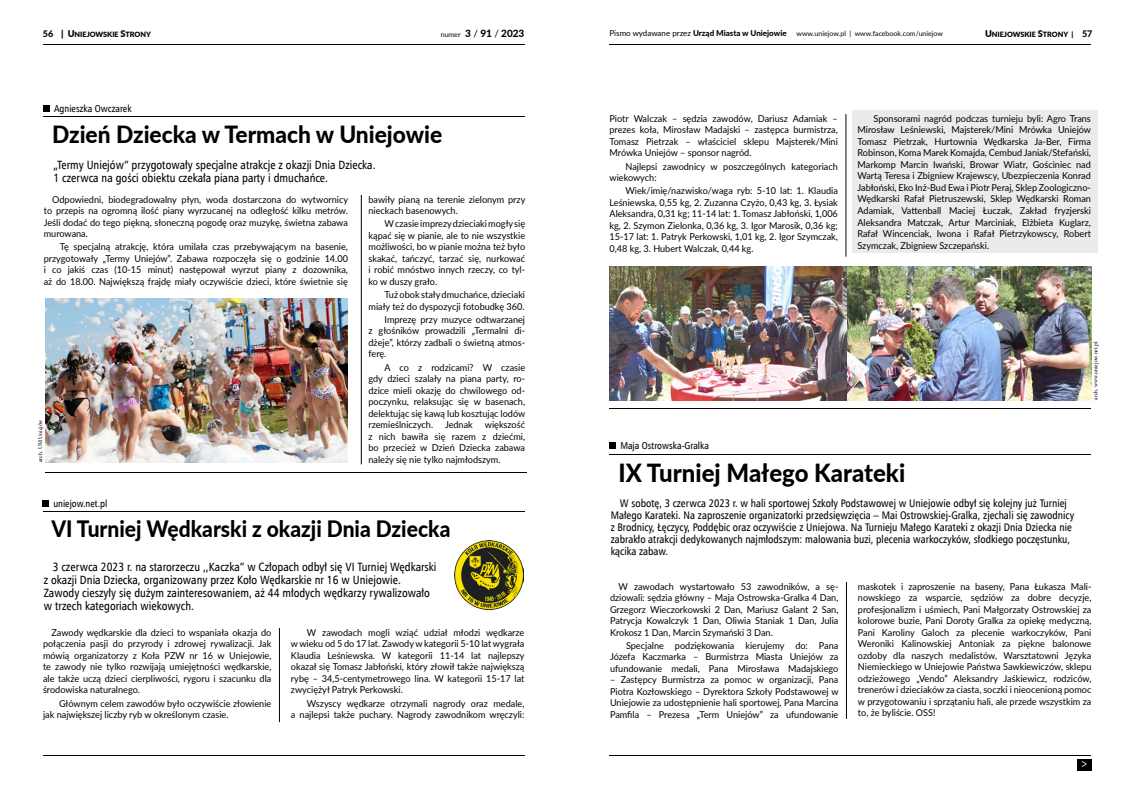
<style>
.page{position:relative;width:1134px;height:794px;background:#fff}
.page>*{position:absolute;margin:0;border:0;box-sizing:border-box;transform-origin:0 0}
.t1{font:800 25px "Lato";color:#000;scale:.96 1}
.t2{font:800 23.7px "Lato";color:#000;scale:.96 1}
.t3{font:800 22.6px "Lato";color:#000;scale:.93 1}
.t4{font:12px/13px "Humnst 777 Cn EU";color:#000}
.t5{font:700 12px "Minion Pro";color:#fff;scale:.86 1}
.t6{font:11px/12px "Humnst 777 Cn EU";color:#000}
.t7{font:10px "Humnst 777 Cn EU";color:#000}
.t8{font:800 10px "Lato";color:#000}
.t9{font:9.5px/11.5px "Lato";color:#000;text-align:justify;scale:.96 1}
.t10{font:900 7.2px "Lato";color:#000}
.t11{font:7px "Lato";color:#000}
.t12{font:5.7px "Times New Roman";color:#000}
.s1{font-weight:800;font-size:9px}
.s2{font-size:9.2px}
.s3{font-weight:400;font-size:7px}
.s4{font-weight:400}
.s5{font-size:8px}
.s6{font-weight:800;font-size:8px}
</style>
<div class="page">
<hr style="left:43px;top:44px;width:481px;height:1px;background:#000">
<hr style="left:43px;top:755px;width:481px;height:1px;background:#000">
<hr style="left:609px;top:44px;width:482px;height:1px;background:#000">
<hr style="left:609px;top:755px;width:482px;height:1px;background:#000">
<div style="left:853px;top:111px;width:245px;height:142px;background:#ebebec"></div>
<hr style="left:609px;top:454px;width:482px;height:1px;background:#000">
<div style="left:609px;top:443px;width:7px;height:6px;background:#000"></div>
<hr style="left:846px;top:582px;width:1px;height:137px;background:#000">
<hr style="left:846px;top:114px;width:1px;height:143px;background:#000">
<img style="left:609px;top:266px;width:237px;height:134px">
<img style="left:848px;top:266px;width:244px;height:134px">
<hr style="left:609px;top:407px;width:482px;height:1px;background:#000">
<div style="left:1077px;top:758px;width:14px;height:12px;background:#000"></div>
<hr style="left:43px;top:117px;width:482px;height:1px;background:#000">
<svg style="left:43px;top:105px;width:6px;height:6px"></svg>
<hr style="left:361px;top:195px;width:1px;height:269px;background:#000">
<img style="left:45px;top:298px;width:302px;height:165px">
<hr style="left:43px;top:511px;width:481px;height:1px;background:#000">
<svg style="left:43px;top:500px;width:6px;height:6px"></svg>
<hr style="left:279px;top:628px;width:1px;height:94px;background:#000">
<img style="left:455px;top:540px;width:69px;height:69px">
<hr style="left:45px;top:472px;width:482px;height:1px;background:#000">
<p class="t10" style="left:43px;top:29px;width:110px"><span class="s1">56</span> <span class="s2">| U</span>NIEJOWSKIE <span class="s2">S</span>TRONY</p>
<p class="t8" style="left:441px;top:26px;width:85px"><span class="s3">numer</span> 3 <span class="s4">/</span> 91 <span class="s4">/</span> 2023</p>
<p class="t11" style="left:609px;top:28px;width:335px"><span class="s5">Pismo wydawane przez</span> <span class="s6">Urząd Miasta w Uniejowie</span> www.uniejow.pl | www.facebook.com/uniejow</p>
<p class="t10" style="left:985px;top:29px;width:109px"><span class="s2">U</span>NIEJOWSKIE <span class="s2">S</span>TRONY | <span class="s1">57</span></p>
<p class="t7" style="left:54px;top:102px;width:79px">Agnieszka Owczarek</p>
<h2 class="t2" style="left:52px;top:117px;width:408px">Dzień Dziecka w Termach w Uniejowie</h2>
<p class="t4" style="left:53px;top:158px;width:324px">„Termy Uniejów” przygotowały specjalne atrakcje z okazji Dnia Dziecka.<br>1 czerwca na gości obiektu czekała piana party i dmuchańce.</p>
<p class="t9" style="left:44px;top:193px;width:319px;text-indent:8px">Odpowiedni, biodegradowalny płyn, woda dostarczona do wytwornicy to przepis na ogromną ilość piany wyrzucanej na odległość kilku metrów.<br>Jeśli dodać do tego piękną, słoneczną pogodę oraz muzykę, świetna zabawa murowana.</p>
<p class="t9" style="left:44px;top:241px;width:318px;text-indent:16px">Tę specjalną atrakcję, która umilała czas przebywającym na basenie, przygotowały „Termy Uniejów”. Zabawa rozpoczęła się o godzinie 14.00 i co jakiś czas (10-15 minut) następował wyrzut piany z dozownika, aż do 18.00. Największą frajdę miały oczywiście dzieci, które świetnie się</p>
<p class="t12" style="left:36px;top:462px;width:44px;rotate:-90deg">arch. UM Uniejów</p>
<p class="t9" style="left:369px;top:193px;width:165px">bawiły pianą na terenie zielonym przy nieckach basenowych.</p>
<p class="t9" style="left:368px;top:218px;width:165px;text-indent:16px">Wczasie imprezy dzieciaki mogły się kąpać się w pianie, ale to nie wszystkie możliwości, bo w pianie można też było skakać, tańczyć, tarzać się, nurkować i robić mnóstwo innych rzeczy, co tyl&shy;ko w duszy grało.</p>
<p class="t9" style="left:368px;top:288px;width:165px;text-align:right">Tuż obok stały dmuchańce, dzieciaki miały też do dyspozycji fotobudkę 360.</p>
<p class="t9" style="left:368px;top:313px;width:165px;text-indent:16px">Imprezę przy muzyce odtwarzanej z głośników prowadzili „Termalni di&shy;dżeje”, którzy zadbali o świetną atmos&shy;ferę.</p>
<p class="t9" style="left:368px;top:361px;width:165px;text-indent:16px">A co z rodzicami? W czasie gdy dzieci szalały na piana party, ro&shy;dzice mieli okazję do chwilowego od&shy;poczynku, relaksując się w basenach, delektując się kawą lub kosztując lodów rzemieślniczych. Jednak</p>
<p class="t9" style="left:368px;top:418px;width:165px;text-indent:116px">większość z nich bawiła się razem z dziećmi, bo przecież w Dzień Dziecka zabawa należy się nie tylko najmłodszym.</p>
<p class="t7" style="left:53px;top:497px;width:56px">uniejow.net.pl</p>
<h3 class="t3" style="left:51px;top:512px;width:431px">VI Turniej Wędkarski z okazji Dnia Dziecka</h3>
<p class="t4" style="left:44px;top:560px;width:394px;text-indent:9px">3 czerwca 2023 r. na starorzeczu ,,Kaczka” w Człopach odbył się VI Turniej Wędkarski z okazji Dnia Dziecka, organizowany przez Koło Wędkarskie nr 16 w Uniejowie.<br>Zawody cieszyły się dużym zainteresowaniem, aż 44 młodych wędkarzy rywalizowało w trzech kategoriach wiekowych.</p>
<p class="t9" style="left:43px;top:626px;width:239px;text-indent:8px">Zawody wędkarskie dla dzieci to wspaniała okazja do połączenia pasji do przyrody i zdrowej rywalizacji. Jak mówią organizatorzy z Koła PZW nr 16 w Uniejowie, te zawody nie tylko rozwijają umiejętności wędkarskie, ale także uczą dzieci cierpliwości, rygoru i szacunku dla środowiska naturalnego.</p>
<p class="t9" style="left:43px;top:697px;width:239px;text-indent:16px">Głównym celem zawodów było oczywiście złowienie jak największej liczby ryb w określonym czasie.</p>
<p class="t9" style="left:291px;top:626px;width:245px;text-indent:16px">W zawodach mogli wziąć udział młodzi wędkarze w wieku od 5 do 17 lat. Zawody w kategorii 5-10 lat wygrała Klaudia Leśniewska. W kategorii 11-14 lat najlepszy okazał się Tomasz Jabłoński, który złowił także największą rybę – 34,5-centymetrowego lina. W kategorii 15-17 lat zwyciężył Patryk Perkowski.</p>
<p class="t9" style="left:291px;top:697px;width:245px;text-align:right">Wszyscy wędkarze otrzymali nagrody oraz medale,<br>a najlepsi także puchary. Nagrody zawodnikom wręczyli:</p>
<p class="t9" style="left:609px;top:112px;width:239px">Piotr Walczak – sędzia zawodów, Dariusz Adamiak – prezes koła, Mirosław Madajski – zastępca burmistrza, Tomasz Pietrzak – właściciel sklepu Majsterek/Mini Mrówka Uniejów – sponsor nagród.</p>
<p class="t9" style="left:609px;top:160px;width:239px;text-indent:16px">Najlepsi zawodnicy w poszczególnych kategoriach wiekowych:</p>
<p class="t9" style="left:609px;top:185px;width:239px;text-indent:16px">Wiek/imię/nazwisko/waga ryb: 5-10 lat: 1. Klaudia Leśniewska, 0,55 kg, 2. Zuzanna Czyżo, 0,43 kg, 3. Łysiak Aleksandra, 0,31 kg; 11-14 lat: 1. Tomasz Jabłoński, 1,006 kg, 2. Szymon Zielonka, 0,36 kg, 3. Igor Marosik, 0,36 kg; 15-17 lat: 1. Patryk Perkowski, 1,01 kg, 2. Igor Szymczak, 0,48 kg, 3. Hubert Walczak, 0,44 kg.</p>
<p class="t9" style="left:857px;top:112px;width:245px;text-indent:16px">Sponsorami nagród podczas turnieju byli: Agro Trans Mirosław Leśniewski, Majsterek/Mini Mrówka Uniejów Tomasz Pietrzak, Hurtownia Wędkarska Ja-Ber, Firma Robinson, Koma Marek Komajda, Cembud Janiak/Stefański, Markomp Marcin Iwański, Browar Wiatr, Gościniec nad Wartą Teresa i Zbigniew Krajewscy, Ubezpieczenia Konrad Jabłoński, Eko Inż-Bud Ewa i Piotr Peraj, Sklep Zoologiczno-Wędkarski Rafał Pietruszewski, Sklep Wędkarski Roman Adamiak, Vattenball Maciej Łuczak, Zakład fryzjerski Aleksandra Matczak, Artur Marciniak, Elżbieta Kuglarz, Rafał Wincenciak, Iwona i Rafał Pietrzykowscy, Robert Szymczak, Zbigniew Szczepański.</p>
<p class="t12" style="left:1091px;top:399px;width:59px;rotate:-90deg">arch. www.uniejow.net.pl</p>
<p class="t7" style="left:620px;top:439px;width:90px">Maja Ostrowska-Gralka</p>
<h1 class="t1" style="left:618px;top:454px;width:300px">IX Turniej Małego Karateki</h1>
<p class="t6" style="left:611px;top:497px;width:465px;text-indent:9px">W sobotę, 3 czerwca 2023 r. w hali sportowej Szkoły Podstawowej w Uniejowie odbył się kolejny już Turniej Małego Karateki. Na zaproszenie organizatorki przedsięwzięcia – Mai Ostrowskiej-Gralka, zjechali się zawodnicy z Brodnicy, Łęczycy, Poddębic oraz oczywiście z Uniejowa. Na Turnieju Małego Karateki z okazji Dnia Dziecka nie zabrakło atrakcji dedykowanych najmłodszym: malowania buzi, plecenia warkoczyków, słodkiego poczęstunku, kącika zabaw.</p>
<p class="t9" style="left:610px;top:580px;width:239px;text-indent:8px">W zawodach wystartowało 53 zawodników, a sę&shy;dziowali: sędzia główny – Maja Ostrowska-Gralka 4 Dan, Grzegorz Wieczorkowski 2 Dan, Mariusz Galant 2 San, Patrycja Kowalczyk 1 Dan, Oliwia Staniak 1 Dan, Julia Krokosz 1 Dan, Marcin Szymański 3 Dan.</p>
<p class="t9" style="left:610px;top:639px;width:239px;text-indent:16px">Specjalne podziękowania kierujemy do: Pana Józefa Kaczmarka – Burmistrza Miasta Uniejów za ufundowanie medali, Pana Mirosława Madajskiego</p>
<p class="t9" style="left:610px;top:674px;width:240px">– Zastępcy Burmistrza za pomoc w organizacji, Pana Piotra Kozłowskiego – Dyrektora Szkoły Podstawowej w Uniejowie za udostępnienie hali sportowej, Pana Marcina Pamfila – Prezesa „Term Uniejów” za ufundowanie</p>
<p class="t9" style="left:858px;top:580px;width:245px">maskotek i zaproszenie na baseny, Pana Łukasza Mali&shy;nowskiego za wsparcie, sędziów za dobre decyzje, profesjonalizm i uśmiech, Pani Małgorzaty Ostrowskiej za kolorowe buzie, Pani Doroty Gralka za opiekę medyczną, Pani Karoliny Galoch za plecenie warkoczyków, Pani Weroniki Kalinowskiej Antoniak za piękne balonowe ozdoby dla naszych medalistów, Warsztatowni Języka Niemieckiego w Uniejowie Państwa Sawkiewiczów, sklepu odzieżowego „Vendo” Aleksandry Jaśkiewicz, rodziców, trenerów i dzieciaków za ciasta, soczki i nieocenioną pomoc w przygotowaniu i sprzątaniu hali, ale przede wszystkim za to, że byliście. OSS!</p>
<p class="t5" style="left:1081px;top:755px;width:8px">&gt;</p>
</div>
